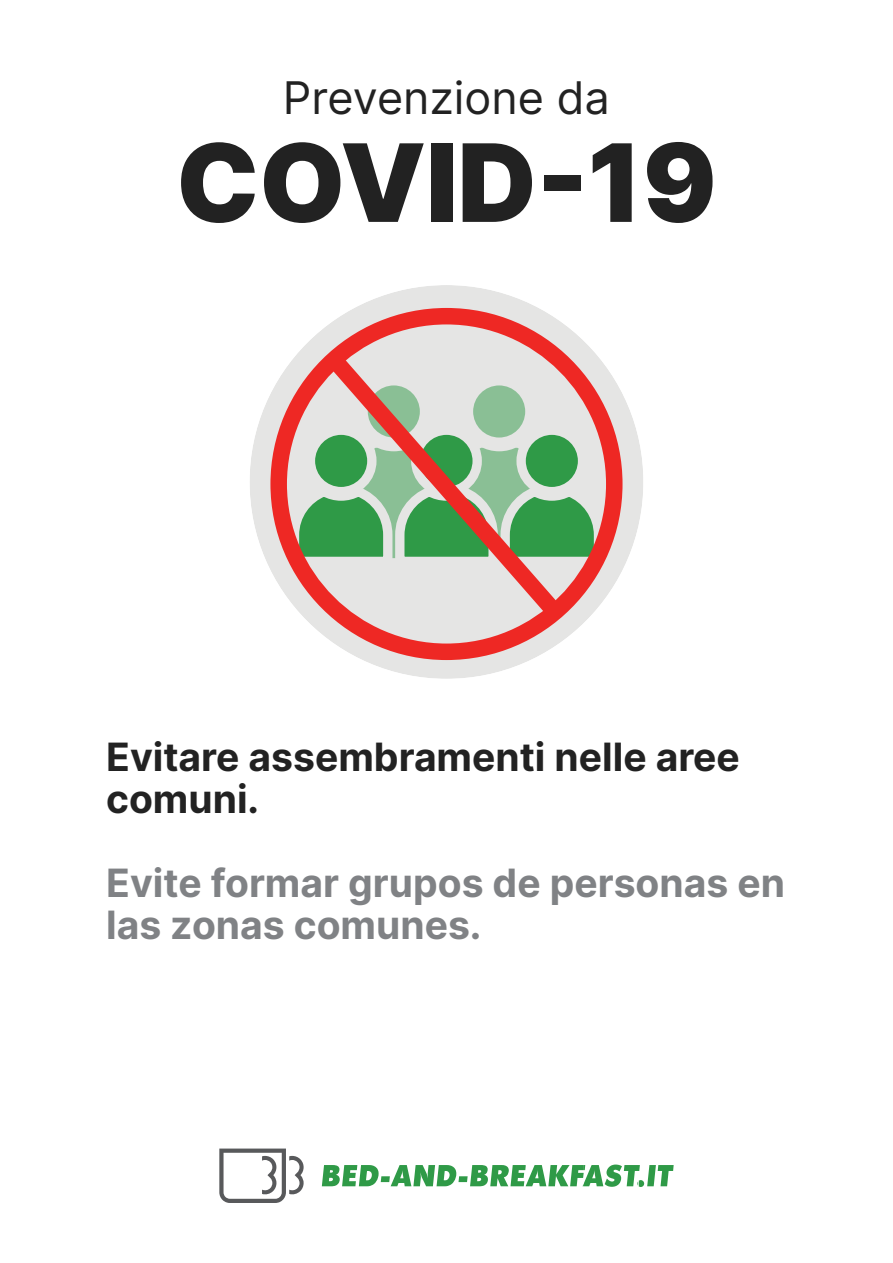
<style>
.page{position:relative;width:893px;height:1263px;background:#fff}
.page>*{position:absolute;margin:0;border:0;box-sizing:border-box;transform-origin:0 0}
.t1{font:900 108px "Inter";color:#222}
.t2{font:45px "Inter";color:#222}
.t3{font:700 39px/42px "Inter";color:#808285}
.t4{font:700 39px/42px "Inter";color:#222}
</style>
<div class="page">
<div style="left:250px;top:285px;width:393px;height:394px;background:#e5e5e4;border-radius:50%"></div>
<svg style="left:270px;top:308px;width:352px;height:352px"></svg>
<svg style="left:322px;top:1164px;width:352px;height:23px"></svg>
<svg style="left:219px;top:1148px;width:85px;height:55px"></svg>
<p class="t2" style="left:283px;top:65px;width:329px">Prevenzione da</p>
<h1 class="t1" style="left:176px;top:104px;width:542px">COVID-19</h1>
<p class="t4" style="left:106px;top:734px;width:635px">Evitare assembramenti nelle aree comuni.</p>
<p class="t3" style="left:106px;top:860px;width:680px">Evite formar grupos de personas en las zonas comunes.</p>
</div>
